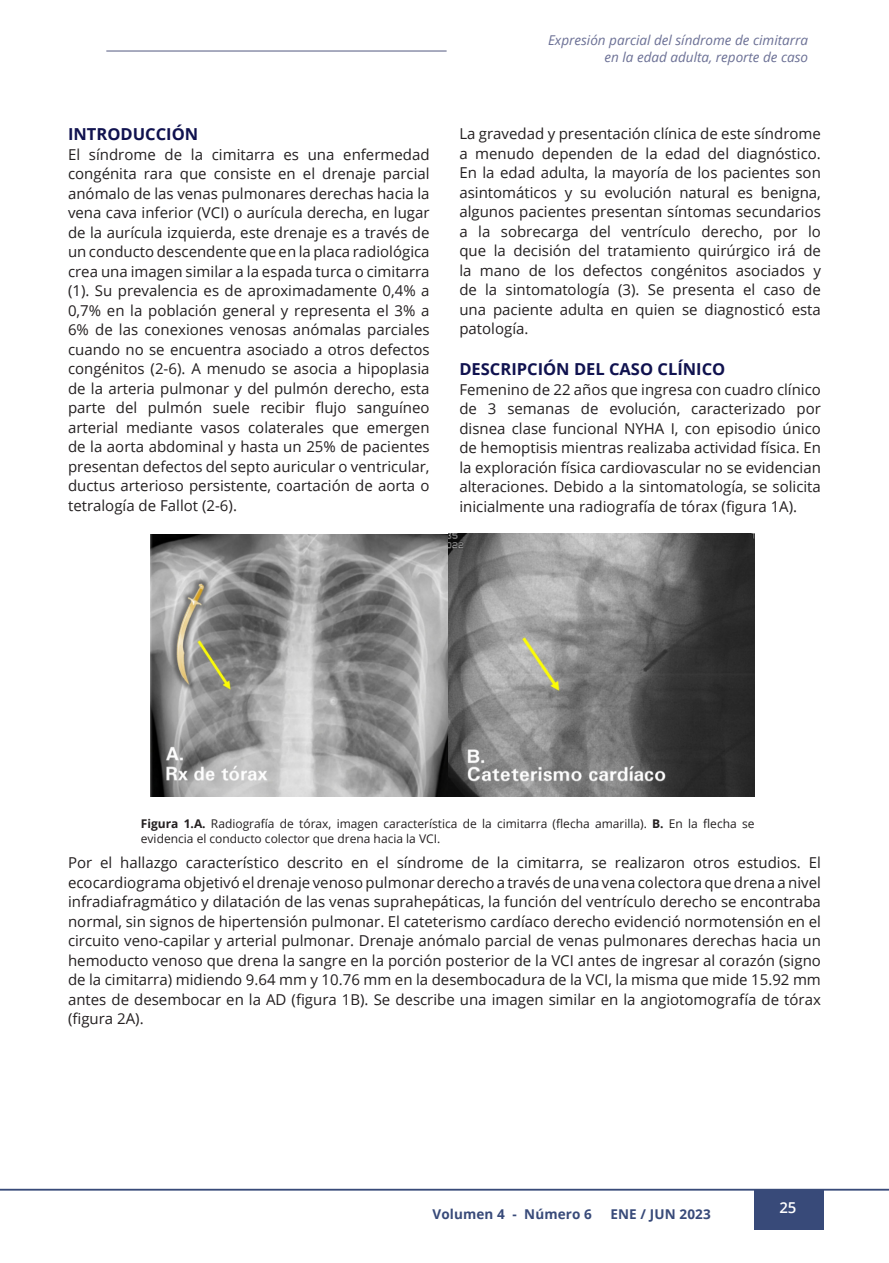
<style>
.page{position:relative;width:889px;height:1263px;background:#fff}
.page>*{position:absolute;margin:0;border:0;box-sizing:border-box;transform-origin:0 0}
._7_Subtítulo{font:700 16.5px "Open Sans";color:#10124f}
._8_Parrafo_resumen{font:700 16.5px "Open Sans";color:#10124f}
._9_Parrafo_normal{font:15px/19.5px "Open Sans";color:#231f20;text-align:justify}
._8_Parrafo_resumen-2{font:15px/19.5px "Open Sans";color:#231f20;text-align:justify}
._7_Subtítulo-2{font:15px/19.5px "Open Sans";color:#231f20;text-align:justify}
.t1{font:600 15px "Open Sans";color:#fff}
.t2{font:italic 13.5px/16.2px "Open Sans";color:#6b7095;text-align:right}
.t3{font:700 13.5px "Open Sans";letter-spacing:.01em;color:#384a79}
._12_Figura{font:12px/15px "Open Sans";color:#231f20}
.s1{font-weight:700}
</style>
<div class="page">
<div style="left:754px;top:1189px;width:70px;height:40px;background:#384a79"></div>
<hr style="left:106px;top:50px;width:340px;height:2px;background:#8c90aa">
<hr style="left:0;top:1189px;width:889px;height:1px;background:#384a79">
<img style="left:151px;top:534px;width:603px;height:262px">
<p class="_8_Parrafo_resumen" style="left:68px;top:123px;width:132px">INTRODUCCIÓN</p>
<p class="_8_Parrafo_resumen-2" style="left:68px;top:144px;width:363px">El síndrome de la cimitarra es una enfermedad congénita rara que consiste en el drenaje parcial anómalo de las venas pulmonares derechas hacia la vena cava inferior (VCI) o aurícula derecha, en lugar de la aurícula izquierda, este drenaje es a través de un conducto descendente que en la placa radiológica crea una imagen similar a la espada turca o cimitarra (1). Su prevalencia es de aproximadamente 0,4% a 0,7% en la población general y representa el 3% a 6% de las conexiones venosas anómalas parciales cuando no se encuentra asociado a otros defectos congénitos (2-6). A menudo se asocia a hipoplasia de la arteria pulmonar y del pulmón derecho, esta parte del pulmón suele recibir flujo sanguíneo arterial mediante vasos colaterales que emergen de la aorta abdominal y hasta un 25% de pacientes presentan defectos del septo auricular o ventricular, ductus arterioso persistente, coartación de aorta o tetralogía de Fallot (2-6).</p>
<p class="t2" style="left:548px;top:32px;width:262px">Expresión parcial del síndrome de cimitarra en la edad adulta, reporte de caso</p>
<p class="_9_Parrafo_normal" style="left:459px;top:123px;width:363px">La gravedad y presentación clínica de este síndrome a menudo dependen de la edad del diagnóstico.<br>En la edad adulta, la mayoría de los pacientes son asintomáticos y su evolución natural es benigna, algunos pacientes presentan síntomas secundarios a la sobrecarga del ventrículo derecho, por lo que la decisión del tratamiento quirúrgico irá de la mano de los defectos congénitos asociados y de la sintomatología (3). Se presenta el caso de una paciente adulta en quien se diagnosticó esta patología.</p>
<p class="_7_Subtítulo" style="left:459px;top:357px;width:267px">DESCRIPCIÓN DEL CASO CLÍNICO</p>
<p class="_7_Subtítulo-2" style="left:459px;top:379px;width:363px">Femenino de 22 años que ingresa con cuadro clínico de 3 semanas de evolución, caracterizado por disnea clase funcional NYHA I, con episodio único de hemoptisis mientras realizaba actividad física. En la exploración física cardiovascular no se evidencian alteraciones. Debido a la sintomatología, se solicita inicialmente una radiografía de tórax (figura 1A).</p>
<p class="_12_Figura" style="left:141px;top:816px;width:615px"><span class="s1">Figura 1.A.</span> Radiografía de tórax, imagen característica de la cimitarra (flecha amarilla). <span class="s1">B.</span> En la flecha se evidencia el conducto colector que drena hacia la VCI.</p>
<p class="_9_Parrafo_normal" style="left:68px;top:853px;width:754px">Por el hallazgo característico descrito en el síndrome de la cimitarra, se realizaron otros estudios. El ecocardiograma objetivó el drenaje venoso pulmonar derecho a través de una vena colectora que drena a nivel infradiafragmático y dilatación de las venas suprahepáticas, la función del ventrículo derecho se encontraba normal, sin signos de hipertensión pulmonar. El cateterismo cardíaco derecho evidenció normotensión en el circuito veno-capilar y arterial pulmonar. Drenaje anómalo parcial de venas pulmonares derechas hacia un hemoducto venoso que drena la sangre en la porción posterior de la VCI antes de ingresar al corazón (signo de la cimitarra) midiendo 9.64 mm y 10.76 mm en la desembocadura de la VCI, la misma que mide 15.92 mm antes de desembocar en la AD (figura 1B). Se describe una imagen similar en la angiotomografía de tórax (figura 2A).</p>
<p class="t3" style="left:432px;top:1204px;width:161px">Volumen 4 - Número 6</p>
<p class="t3" style="left:610px;top:1204px;width:102px">ENE / JUN 2023</p>
<p class="t1" style="left:779px;top:1197px;width:19px">25</p>
</div>
